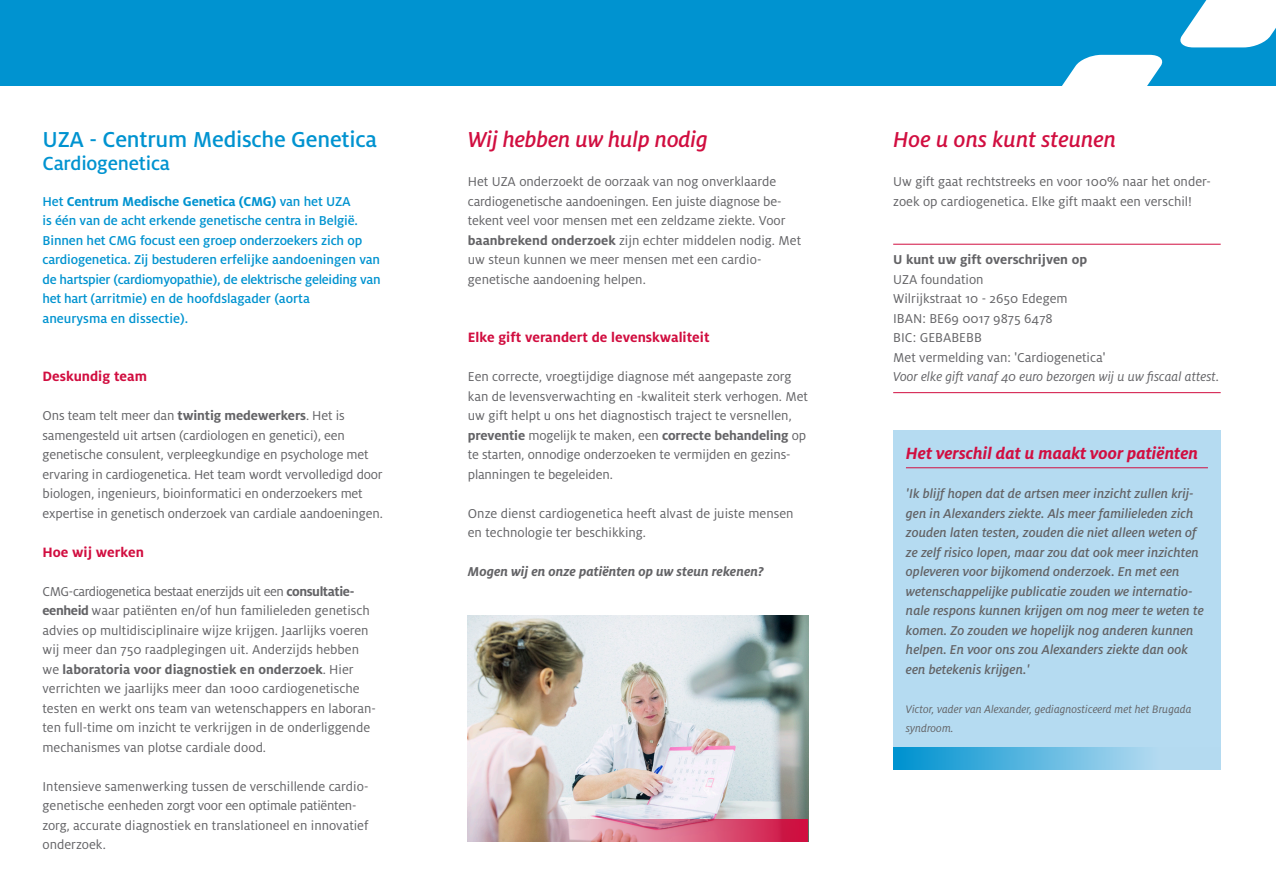
<style>
.page{position:relative;width:1276px;height:893px;background:#fff}
.page>*{position:absolute;margin:0;border:0;box-sizing:border-box;transform-origin:0 0}
._1_-_Hoofdtitel{font:italic 500 24px "Milo OT";letter-spacing:-.01em;color:#d10e40}
._1_-_Hoofdtitel-2{font:500 24px "Milo OT";letter-spacing:-.01em;color:#0093d0}
._1_-_Hoofdtitel-3{font:500 21px "Milo OT";letter-spacing:-.01em;color:#0093d0}
._1_-_Ondertitel{font:italic 700 18px "Milo OT";color:#d10e40}
._1_-_Ondertitel-2{font:700 15px "Milo OT";color:#d10e40}
._2_-_Body{font:14.25px/19.5px "Milo OT";color:#636366}
._2_-_Body-2{font:italic 500 14.25px/19.5px "Milo OT";color:#636366}
._2_-_Body-3{font:500 14.25px/19.5px "Milo OT";letter-spacing:-.01em;color:#0093d0}
._2_-_Body-4{font:italic 14.25px "Milo OT";color:#636366}
._2_-_Body-5{font:italic 700 14.25px "Milo OT";color:#636366}
._2_-_Body-6{font:700 14.25px "Milo OT";color:#636366}
._2_-_Body-7{font:italic 12px/19.5px "Milo OT";color:#636366}
.s1{font-weight:700}
</style>
<div class="page">
<div style="left:893px;top:430px;width:327px;height:340px;background:#b5dbf1"></div>
<div style="left:0;top:0;width:851px;height:85px;background:#0093d0"></div>
<div style="left:850px;top:0;width:426px;height:85px;background:#0093d0"></div>
<svg style="left:997px;top:55px;width:167px;height:31px"></svg>
<svg style="left:1180px;top:0;width:96px;height:47px;background:#d7eef7"></svg>
<img style="left:468px;top:615px;width:340px;height:205px">
<svg style="left:468px;top:820px;width:340px;height:22px;background:#d17788"></svg>
<svg style="left:893px;top:747px;width:252px;height:23px;background:#52b3de"></svg>
<hr style="left:906px;top:467px;width:302px;height:1px;background:#d10e40">
<hr style="left:893px;top:244px;width:327px;height:1px;background:#d10e40">
<hr style="left:893px;top:392px;width:327px;height:1px;background:#d10e40">
<p class="_1_-_Hoofdtitel-2" style="left:43px;top:126px;width:336px">UZA - Centrum Medische Genetica</p>
<p class="_1_-_Hoofdtitel-3" style="left:43px;top:151px;width:129px">Cardiogenetica</p>
<p class="_2_-_Body-3" style="left:43px;top:191px;width:339px">Het <span class="s1">Centrum Medische Genetica (CMG)</span> van het UZA<br>is één van de acht erkende genetische centra in België.<br>Binnen het CMG focust een groep onderzoekers zich op cardiogenetica. Zij bestuderen erfelijke aandoeningen van de hartspier (cardiomyopathie), de elektrische geleiding van het hart (arritmie) en de hoofdslagader (aorta<br>aneurysma en dissectie).</p>
<p class="_1_-_Ondertitel-2" style="left:43px;top:368px;width:106px">Deskundig team</p>
<p class="_2_-_Body" style="left:43px;top:406px;width:342px">Ons team telt meer dan <span class="s1">twintig medewerkers</span>. Het is samengesteld uit artsen (cardiologen en genetici), een genetische consulent, verpleegkundige en psychologe met ervaring in cardiogenetica. Het team wordt vervolledigd door biologen, ingenieurs, bioinformatici en onderzoekers met expertise in genetisch onderzoek van cardiale aandoeningen.</p>
<p class="_1_-_Ondertitel-2" style="left:43px;top:543px;width:103px">Hoe wij werken</p>
<p class="_2_-_Body" style="left:43px;top:581px;width:335px">CMG-cardiogenetica bestaat enerzijds uit een <span class="s1">consultatie&shy;eenheid</span> waar patiënten en/of hun familieleden genetisch advies op multidisciplinaire wijze krijgen. Jaarlijks voeren wij meer dan 750 raadplegingen uit. Anderzijds hebben we <span class="s1">laboratoria voor diagnostiek en onderzoek</span>. Hier verrichten we jaarlijks meer dan 1000 cardiogenetische testen en werkt ons team van wetenschappers en laboran&shy;ten full-time om inzicht te verkrijgen in de onderliggende mechanismes van plotse cardiale dood.</p>
<p class="_2_-_Body" style="left:43px;top:776px;width:327px">Intensieve samenwerking tussen de verschillende cardio&shy;genetische eenheden zorgt voor een optimale patiënten&shy;zorg, accurate diagnostiek en translationeel en innovatief onderzoek.</p>
<p class="_1_-_Hoofdtitel" style="left:468px;top:126px;width:242px">Wij hebben uw hulp nodig</p>
<p class="_2_-_Body" style="left:468px;top:172px;width:335px">Het UZA onderzoekt de oorzaak van nog onverklaarde cardiogenetische aandoeningen. Een juiste diagnose be&shy;tekent veel voor mensen met een zeldzame ziekte. Voor <span class="s1">baanbrekend onderzoek</span> zijn echter middelen nodig. Met uw steun kunnen we meer mensen met een cardio&shy;genetische aandoening helpen.</p>
<p class="_1_-_Ondertitel-2" style="left:468px;top:329px;width:243px">Elke gift verandert de levenskwaliteit</p>
<p class="_2_-_Body" style="left:468px;top:367px;width:342px">Een correcte, vroegtijdige diagnose mét aangepaste zorg kan de levensverwachting en -kwaliteit sterk verhogen. Met uw gift helpt u ons het diagnostisch traject te versnellen, <span class="s1">preventie</span> mogelijk te maken, een <span class="s1">correcte behandeling</span> op te starten, onnodige onderzoeken te vermijden en gezins&shy;planningen te begeleiden.</p>
<p class="_2_-_Body" style="left:468px;top:503px;width:327px">Onze dienst cardiogenetica heeft alvast de juiste mensen en technologie ter beschikking.</p>
<p class="_2_-_Body-5" style="left:468px;top:564px;width:297px">Mogen wij en onze patiënten op uw steun rekenen?</p>
<p class="_1_-_Hoofdtitel" style="left:893px;top:126px;width:225px">Hoe u ons kunt steunen</p>
<p class="_2_-_Body" style="left:893px;top:172px;width:319px">Uw gift gaat rechtstreeks en voor 100% naar het onder&shy;zoek op cardiogenetica. Elke gift maakt een verschil!</p>
<p class="_2_-_Body-6" style="left:893px;top:252px;width:195px">U kunt uw gift overschrijven op</p>
<p class="_2_-_Body" style="left:893px;top:269px;width:176px">UZA foundation<br>Wilrijkstraat 10 - 2650 Edegem<br>IBAN: BE69 0017 9875 6478</p>
<p class="_2_-_Body" style="left:893px;top:328px;width:90px">BIC: GEBABEBB</p>
<p class="_2_-_Body" style="left:893px;top:347px;width:214px">Met vermelding van: 'Cardiogenetica'</p>
<p class="_2_-_Body-4" style="left:893px;top:369px;width:327px">Voor elke gift vanaf 40 euro bezorgen wij u uw fiscaal attest.</p>
<p class="_1_-_Ondertitel" style="left:906px;top:443px;width:294px">Het verschil dat u maakt voor patiënten</p>
<p class="_2_-_Body-2" style="left:906px;top:484px;width:299px">'Ik blijf hopen dat de artsen meer inzicht zullen krij&shy;gen in Alexanders ziekte. Als meer familieleden zich zouden laten testen, zouden die niet alleen weten of ze zelf risico lopen, maar zou dat ook meer inzichten opleveren voor bijkomend onderzoek. En met een wetenschappelijke publicatie zouden we internatio&shy;nale respons kunnen krijgen om nog meer te weten te komen. Zo zouden we hopelijk nog anderen kunnen helpen. En voor ons zou Alexanders ziekte dan ook een betekenis krijgen.'</p>
<p class="_2_-_Body-7" style="left:906px;top:699px;width:287px">Victor, vader van Alexander, gediagnosticeerd met het Brugada syndroom.</p>
</div>
